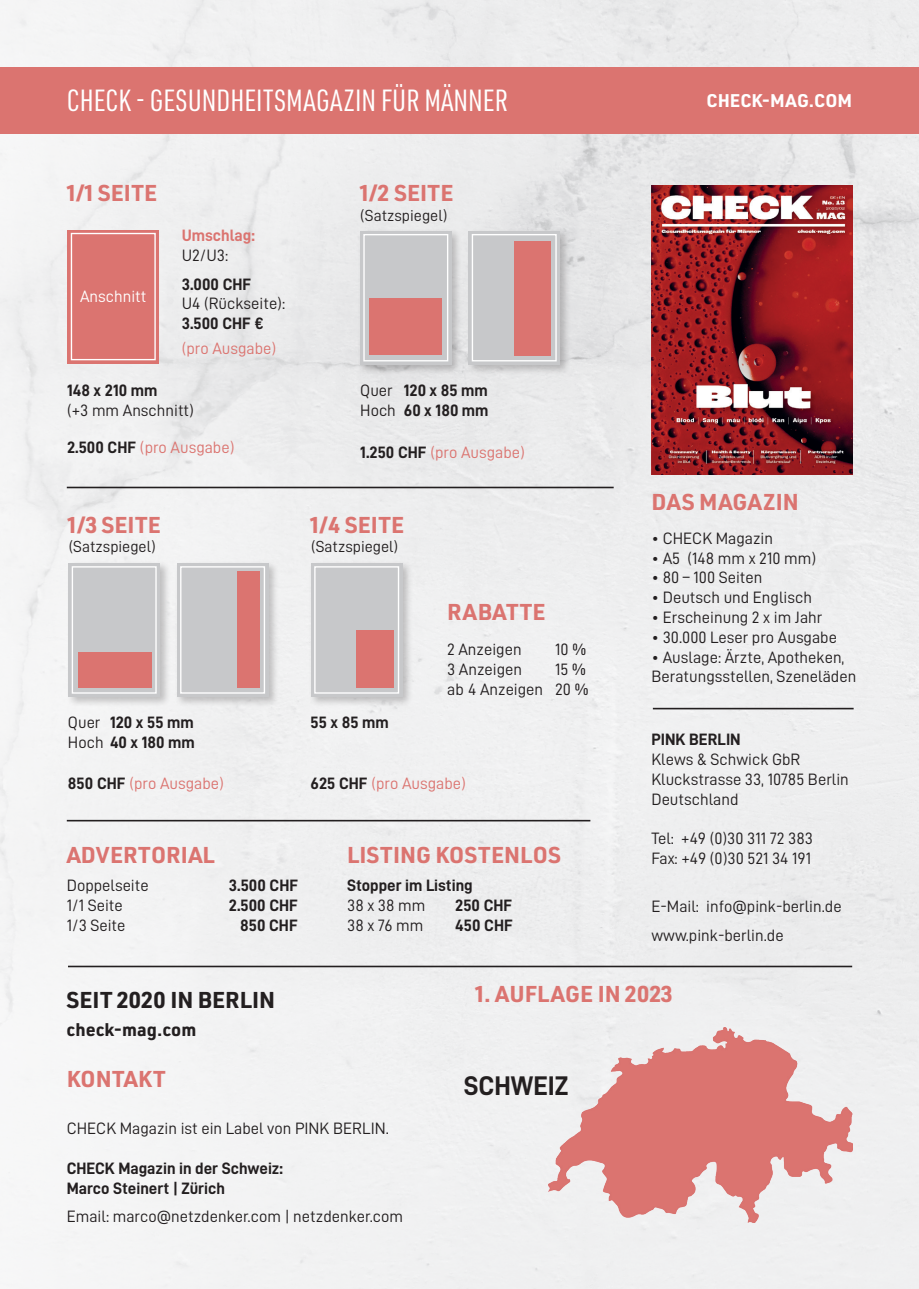
<style>
.page{position:relative;width:919px;height:1289px;background:#fff}
.page>*{position:absolute;margin:0;border:0;box-sizing:border-box;transform-origin:0 0}
.t1{font:30px "URWDIN Cond";color:#fff}
.t2{font:27px "D DIN Bold";color:#231f20}
.t3{font:700 22.5px "URWDIN";letter-spacing:.01em;color:#db7470}
.t4{font:700 22.5px "URWDIN";color:#231f20}
.t5{font:700 22.5px "URWDIN";letter-spacing:.03em;color:#db7470}
.t6{font:700 18px "URWDIN";color:#231f20}
.t7{font:700 18px "URWDIN";color:#fff}
.t8{font:16.5px/19.8px "D DIN";color:#231f20}
.t9{font:16.5px/19.8px "D DIN Bold";color:#231f20}
.t10{font:16.5px "D DIN";color:#db7470}
.t11{font:16.5px "D DIN Bold";color:#db7470}
.t12{font:16.5px "D DIN";color:#fff}
.t13{font:16.05px "D DIN";color:#231f20}
.s1{font-family:"D DIN Bold";color:#231f20}
.s2{font-family:"D DIN"}
</style>
<div class="page">
<div style="left:0;top:0;width:918px;height:1288px;background:#efeff0"></div>
<div style="left:0;top:67px;width:918px;height:67px;background:#db7470"></div>
<hr style="left:67px;top:486px;width:546px;height:2px;background:#231f20">
<svg style="left:68px;top:230px;width:91px;height:133px"></svg>
<div style="left:71px;top:233px;width:85px;height:127px;background:#db7470;border:1px solid #fff"></div>
<div style="left:358px;top:229px;width:104px;height:146px;background:#231f20;opacity:.25"></div>
<div style="left:360px;top:231px;width:91px;height:133px;background:#c7c8ca"></div>
<div style="left:466px;top:229px;width:104px;height:146px;background:#231f20;opacity:.25"></div>
<div style="left:468px;top:231px;width:91px;height:133px;background:#c7c8ca"></div>
<div style="left:369px;top:298px;width:72px;height:56px;background:#db7470"></div>
<div style="left:363px;top:234px;width:85px;height:127px;border:1px solid #fff"></div>
<div style="left:514px;top:241px;width:37px;height:115px;background:#db7470"></div>
<div style="left:471px;top:234px;width:85px;height:127px;border:1px solid #fff"></div>
<img style="left:651px;top:186px;width:201px;height:288px">
<hr style="left:67px;top:819px;width:523px;height:2px;background:#231f20">
<div style="left:175px;top:561px;width:104px;height:146px;background:#231f20;opacity:.25"></div>
<div style="left:177px;top:563px;width:91px;height:133px;background:#c7c8ca"></div>
<div style="left:238px;top:571px;width:22px;height:117px;background:#db7470"></div>
<div style="left:180px;top:566px;width:85px;height:127px;border:1px solid #fff"></div>
<div style="left:66px;top:561px;width:105px;height:146px;background:#231f20;opacity:.25"></div>
<div style="left:69px;top:563px;width:91px;height:133px;background:#c7c8ca"></div>
<div style="left:78px;top:652px;width:73px;height:36px;background:#db7470"></div>
<div style="left:72px;top:566px;width:85px;height:127px;border:1px solid #fff"></div>
<div style="left:309px;top:561px;width:104px;height:146px;background:#231f20;opacity:.25"></div>
<div style="left:311px;top:563px;width:91px;height:133px;background:#c7c8ca"></div>
<div style="left:314px;top:566px;width:85px;height:127px;border:1px solid #fff"></div>
<div style="left:356px;top:630px;width:38px;height:58px;background:#db7470"></div>
<hr style="left:68px;top:965px;width:784px;height:2px;background:#231f20">
<hr style="left:652px;top:707px;width:201px;height:2px;background:#231f20">
<img style="left:548px;top:1027px;width:304px;height:195px">
<h1 class="t1" style="left:67px;top:81px;width:442px">CHECK - GESUNDHEITSMAGAZIN FÜR MÄNNER</h1>
<h3 class="t3" style="left:67px;top:178px;width:92px">1/1 SEITE</h3>
<p class="t12" style="left:80px;top:288px;width:68px">Anschnitt</p>
<p class="t11" style="left:182px;top:226px;width:75px">Umschlag:</p>
<p class="t8" style="left:182px;top:245px;width:48px">U2/U3:</p>
<p class="t9" style="left:182px;top:273px;width:71px">3.000 CHF</p>
<p class="t8" style="left:182px;top:293px;width:105px">U4 (Rückseite):</p>
<p class="t9" style="left:182px;top:313px;width:84px">3.500 CHF €</p>
<p class="t10" style="left:182px;top:339px;width:96px">(pro Ausgabe)</p>
<p class="t9" style="left:67px;top:380px;width:92px">148 x 210 mm</p>
<p class="t8" style="left:67px;top:400px;width:128px">(+3 mm Anschnitt)</p>
<p class="t10" style="left:67px;top:438px;width:169px"><span class="s1">2.500 CHF</span> (pro Ausgabe)</p>
<h3 class="t3" style="left:360px;top:178px;width:95px">1/2 SEITE</h3>
<p class="t13" style="left:360px;top:206px;width:89px">(Satzspiegel)</p>
<p class="t9" style="left:360px;top:380px;width:130px"><span class="s2">Quer</span> 120 x 85 mm<br><span class="s2">Hoch</span> 60 x 180 mm</p>
<p class="t10" style="left:360px;top:443px;width:166px"><span class="s1">1.250 CHF</span> (pro Ausgabe)</p>
<h3 class="t3" style="left:68px;top:509px;width:94px">1/3 SEITE</h3>
<h3 class="t3" style="left:310px;top:509px;width:95px">1/4 SEITE</h3>
<p class="t13" style="left:69px;top:538px;width:89px">(Satzspiegel)</p>
<p class="t13" style="left:311px;top:538px;width:89px">(Satzspiegel)</p>
<h3 class="t5" style="left:447px;top:596px;width:100px">RABATTE</h3>
<p class="t8" style="left:447px;top:639px;width:76px">2 Anzeigen</p>
<p class="t8" style="left:555px;top:639px;width:32px">10 %</p>
<p class="t8" style="left:447px;top:659px;width:76px">3 Anzeigen</p>
<p class="t8" style="left:447px;top:659px;width:143px;text-align:right">15 %<br>ab 4 Anzeigen 20 %</p>
<p class="t9" style="left:68px;top:712px;width:128px"><span class="s2">Quer</span> 120 x 55 mm<br><span class="s2">Hoch</span> 40 x 180 mm</p>
<p class="t10" style="left:68px;top:774px;width:157px"><span class="s1">850 CHF</span> (pro Ausgabe)</p>
<p class="t9" style="left:310px;top:712px;width:80px">55 x 85 mm</p>
<p class="t10" style="left:310px;top:774px;width:157px"><span class="s1">625 CHF</span> (pro Ausgabe)</p>
<h3 class="t3" style="left:67px;top:839px;width:150px">ADVERTORIAL</h3>
<p class="t8" style="left:67px;top:875px;width:83px">Doppelseite</p>
<p class="t9" style="left:229px;top:875px;width:71px">3.500 CHF</p>
<p class="t8" style="left:67px;top:895px;width:57px">1/1 Seite</p>
<p class="t9" style="left:229px;top:895px;width:71px">2.500 CHF</p>
<p class="t8" style="left:67px;top:915px;width:60px">1/3 Seite</p>
<p class="t9" style="left:240px;top:915px;width:59px">850 CHF</p>
<h3 class="t3" style="left:347px;top:839px;width:215px">LISTING KOSTENLOS</h3>
<p class="t9" style="left:347px;top:875px;width:127px">Stopper im Listing</p>
<p class="t8" style="left:347px;top:895px;width:80px">38 x 38 mm</p>
<p class="t9" style="left:455px;top:895px;width:59px">250 CHF</p>
<p class="t8" style="left:347px;top:915px;width:78px">38 x 76 mm</p>
<p class="t9" style="left:455px;top:915px;width:59px">450 CHF</p>
<p class="t7" style="left:706px;top:88px;width:147px">CHECK-MAG.COM</p>
<h3 class="t3" style="left:651px;top:486px;width:149px">DAS MAGAZIN</h3>
<p class="t8" style="left:651px;top:528px;width:123px">• CHECK Magazin</p>
<p class="t8" style="left:651px;top:547px;width:166px">• A5 (148 mm x 210 mm)</p>
<p class="t8" style="left:651px;top:567px;width:112px">• 80 – 100 Seiten</p>
<p class="t8" style="left:651px;top:587px;width:162px">• Deutsch und Englisch</p>
<p class="t8" style="left:651px;top:607px;width:172px">• Erscheinung 2 x im Jahr</p>
<p class="t8" style="left:651px;top:627px;width:187px">• 30.000 Leser pro Ausgabe</p>
<p class="t8" style="left:651px;top:646px;width:206px">• Auslage: Ärzte, Apotheken,<br>Beratungsstellen, Szeneläden</p>
<p class="t9" style="left:651px;top:729px;width:91px">PINK BERLIN</p>
<p class="t8" style="left:651px;top:749px;width:199px">Klews &amp; Schwick GbR<br>Kluckstrasse 33, 10785 Berlin<br>Deutschland</p>
<p class="t8" style="left:651px;top:828px;width:163px">Tel: +49 (0)30 311 72 383<br>Fax: +49 (0)30 521 34 191</p>
<p class="t8" style="left:651px;top:892px;width:192px;line-height:28.3px">E-Mail: info@pink-berlin.de www.pink-berlin.de</p>
<h3 class="t4" style="left:66px;top:984px;width:210px">SEIT 2020 IN BERLIN</h3>
<p class="t6" style="left:67px;top:1016px;width:131px">check-mag.com</p>
<h3 class="t3" style="left:67px;top:1063px;width:100px">KONTAKT</h3>
<p class="t8" style="left:67px;top:1118px;width:324px">CHECK Magazin ist ein Label von PINK BERLIN.</p>
<p class="t9" style="left:67px;top:1157px;width:218px">CHECK Magazin in der Schweiz:<br>Marco Steinert | Zürich</p>
<p class="t8" style="left:67px;top:1206px;width:338px">Email: marco@netzdenker.com | netzdenker.com</p>
<h3 class="t3" style="left:475px;top:978px;width:199px">1. AUFLAGE IN 2023</h3>
<h2 class="t2" style="left:463px;top:1071px;width:106px">SCHWEIZ</h2>
</div>
